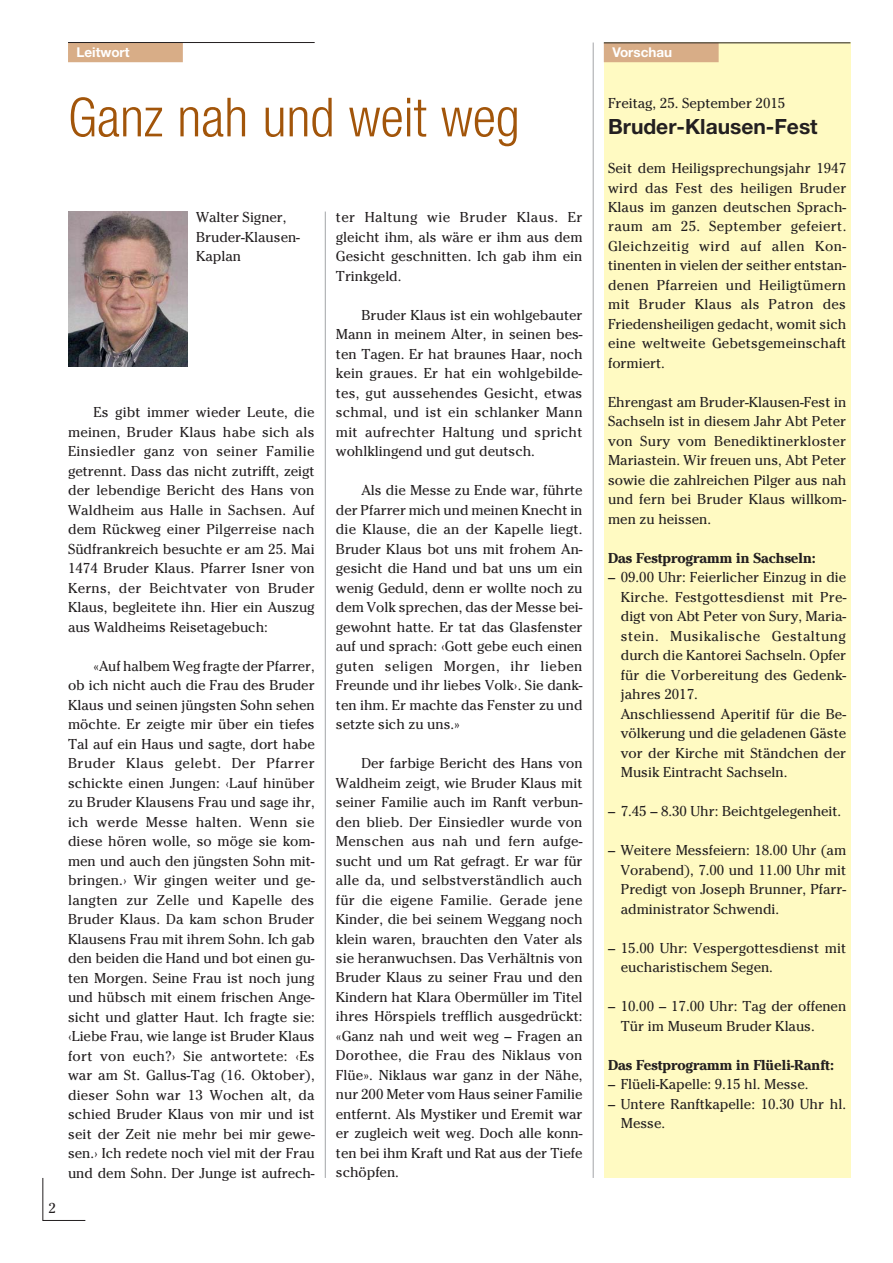
<style>
.page{position:relative;width:893px;height:1263px;background:#fff}
.page>*{position:absolute;margin:0;border:0;box-sizing:border-box;transform-origin:0 0}
.t1{font:300 condensed 54px "Helvetica Neue LT Std";color:#a2550a}
.t2{font:700 21px "Helvetica Neue";color:#231f20}
.t3{font:14.25px/19.5px "Cheltenham";color:#231f20;text-align:justify}
.t4{font:700 14.25px "Cheltenham";color:#231f20}
.t5{font:700 13.5px "Helvetica Neue";color:#fff}
</style>
<div class="page">
<svg style="left:42px;top:1178px;width:44px;height:43px"></svg>
<div style="left:68px;top:43px;width:115px;height:19px;background:#d8ad87"></div>
<hr style="left:68px;top:42px;width:247px;height:1px;background:#231f20">
<hr style="left:325px;top:212px;width:1px;height:966px;background:#a7a9ac">
<img style="left:68px;top:212px;width:119px;height:155px">
<hr style="left:593px;top:43px;width:1px;height:1135px;background:#a7a9ac">
<div style="left:604px;top:43px;width:246px;height:1135px;background:#fffac2"></div>
<div style="left:604px;top:43px;width:115px;height:19px;background:#d8ad87"></div>
<hr style="left:604px;top:43px;width:246px;height:1px;background:#231f20">
<p class="t5" style="left:77px;top:48px;width:55px">Leitwort</p>
<p class="t5" style="left:612px;top:48px;width:61px">Vorschau</p>
<p class="t3" style="left:49px;top:1199px;width:9px">2</p>
<h1 class="t1" style="left:68px;top:98px;width:453px">Ganz nah und weit weg</h1>
<p class="t3" style="left:608px;top:95px;width:179px">Freitag, 25. September 2015</p>
<h2 class="t2" style="left:608px;top:119px;width:211px">Bruder-Klausen-Fest</h2>
<p class="t3" style="left:608px;top:160px;width:240px">Seit dem Heiligsprechungsjahr 1947 wird das Fest des heiligen Bruder Klaus im ganzen deutschen Sprach&shy;raum am 25. September gefeiert.<br>Gleichzeitig wird auf allen Kon&shy;tinenten in vielen der seither entstan&shy;denen Pfarreien und Heiligtümern mit Bruder Klaus als Patron des Friedensheiligen gedacht, womit sich eine weltweite Gebetsgemeinschaft formiert.</p>
<p class="t3" style="left:608px;top:394px;width:240px">Ehrengast am Bruder-Klausen-Fest in Sachseln ist in diesem Jahr Abt Peter von Sury vom Benediktinerkloster Mariastein. Wir freuen uns, Abt Peter sowie die zahlreichen Pilger aus nah und fern bei Bruder Klaus willkom&shy;men zu heissen.</p>
<p class="t4" style="left:608px;top:553px;width:209px">Das Festprogramm in Sachseln:</p>
<p class="t3" style="left:621px;top:569px;width:227px;text-align:left;text-indent:-13px">– 09.00 Uhr: Feierlicher Einzug in die<br>Kirche. Festgottesdienst mit Pre&shy;digt von Abt Peter von Sury, Maria&shy;stein. Musikalische Gestaltung durch die Kantorei Sachseln. Opfer für die Vorbereitung des Gedenk&shy;jahres 2017.<br>Anschliessend Aperitif für die Be&shy;völkerung und die geladenen Gäste vor der Kirche mit Ständchen der<br>Musik Eintracht Sachseln.</p>
<p class="t3" style="left:608px;top:803px;width:235px">– 7.45 – 8.30 Uhr: Beichtgelegenheit.</p>
<p class="t3" style="left:621px;top:842px;width:227px;text-indent:-13px">– Weitere Messfeiern: 18.00 Uhr (am Vorabend), 7.00 und 11.00 Uhr mit Predigt von Joseph Brunner, Pfarr&shy;administrator Schwendi.</p>
<p class="t3" style="left:621px;top:940px;width:227px;text-indent:-13px">– 15.00 Uhr: Vespergottesdienst mit eucharistischem Segen.</p>
<p class="t3" style="left:621px;top:998px;width:227px;text-indent:-13px">– 10.00 – 17.00 Uhr: Tag der offenen<br>Tür im Museum Bruder Klaus.</p>
<p class="t4" style="left:608px;top:1060px;width:227px">Das Festprogramm in Flüeli-Ranft:</p>
<p class="t3" style="left:608px;top:1076px;width:202px">– Flüeli-Kapelle: 9.15 hl. Messe.</p>
<p class="t3" style="left:621px;top:1096px;width:227px;text-indent:-13px">– Untere Ranftkapelle: 10.30 Uhr hl.<br>Messe.</p>
<p class="t3" style="left:336px;top:209px;width:248px">ter Haltung wie Bruder Klaus. Er gleicht ihm, als wäre er ihm aus dem Gesicht geschnitten. Ich gab ihm ein Trinkgeld.</p>
<p class="t3" style="left:336px;top:306px;width:248px;text-indent:26px">Bruder Klaus ist ein wohlgebauter Mann in meinem Alter, in seinen bes&shy;ten Tagen. Er hat braunes Haar, noch kein graues. Er hat ein wohlgebilde&shy;tes, gut aussehendes Gesicht, etwas schmal, und ist ein schlanker Mann mit aufrechter Haltung und spricht wohlklingend und gut deutsch.</p>
<p class="t3" style="left:336px;top:482px;width:248px;text-indent:26px">Als die Messe zu Ende war, führte der Pfarrer mich und meinen Knecht in die Klause, die an der Kapelle liegt.<br>Bruder Klaus bot uns mit frohem An&shy;gesicht die Hand und bat uns um ein wenig Geduld, denn er wollte noch zu dem Volk sprechen, das der Messe bei&shy;gewohnt hatte. Er tat das Glasfenster auf und sprach: ‹Gott gebe euch einen guten seligen Morgen, ihr lieben Freunde und ihr liebes Volk›. Sie dank&shy;ten ihm. Er machte das Fenster zu und setzte sich zu uns.»</p>
<p class="t3" style="left:336px;top:755px;width:248px;text-indent:26px">Der farbige Bericht des Hans von Waldheim zeigt, wie Bruder Klaus mit seiner Familie auch im Ranft verbun&shy;den blieb. Der Einsiedler wurde von Menschen aus nah und fern aufge&shy;sucht und um Rat gefragt. Er war für alle da, und selbstverständlich auch für die eigene Familie. Gerade jene Kinder, die bei seinem Weggang noch klein waren, brauchten den Vater als sie heranwuchsen. Das Verhältnis von Bruder Klaus zu seiner Frau und den Kindern hat Klara Obermüller im Titel ihres Hörspiels trefflich ausgedrückt: «Ganz nah und weit weg – Fragen an Dorothee, die Frau des Niklaus von Flüe». Niklaus war ganz in der Nähe, nur 200 Meter vom Haus seiner Familie entfernt. Als Mystiker und Eremit war er zugleich weit weg. Doch alle konn&shy;ten bei ihm Kraft und Rat aus der Tiefe schöpfen.</p>
<p class="t3" style="left:196px;top:209px;width:105px;text-align:left">Walter Signer,<br>Bruder-Klausen-<br>Kaplan</p>
<p class="t3" style="left:68px;top:404px;width:248px;text-indent:26px">Es gibt immer wieder Leute, die meinen, Bruder Klaus habe sich als Einsiedler ganz von seiner Familie getrennt. Dass das nicht zutrifft, zeigt der lebendige Bericht des Hans von Waldheim aus Halle in Sachsen. Auf dem Rückweg einer Pilgerreise nach Südfrankreich besuchte er am 25. Mai 1474 Bruder Klaus. Pfarrer Isner von Kerns, der Beichtvater von Bruder Klaus, begleitete ihn. Hier ein Auszug aus Waldheims Reisetagebuch:</p>
<p class="t3" style="left:68px;top:657px;width:248px;text-indent:26px">«Auf halbem Weg fragte der Pfarrer, ob ich nicht auch die Frau des Bruder Klaus und seinen jüngsten Sohn sehen möchte. Er zeigte mir über ein tiefes Tal auf ein Haus und sagte, dort habe Bruder Klaus gelebt. Der Pfarrer schickte einen Jungen: ‹Lauf hinüber zu Bruder Klausens Frau und sage ihr, ich werde Messe halten. Wenn sie diese hören wolle, so möge sie kom&shy;men und auch den jüngsten Sohn mit&shy;bringen.› Wir gingen weiter und ge&shy;langten zur Zelle und Kapelle des Bruder Klaus. Da kam schon Bruder Klausens Frau mit ihrem Sohn. Ich gab den beiden die Hand und bot einen gu&shy;ten Morgen. Seine Frau ist noch jung und hübsch mit einem frischen Ange&shy;sicht und glatter Haut. Ich fragte sie: ‹Liebe Frau, wie lange ist Bruder Klaus fort von euch?› Sie antwortete: ‹Es war am St. Gallus-Tag (16. Oktober), dieser Sohn war 13 Wochen alt, da schied Bruder Klaus von mir und ist seit der Zeit nie mehr bei mir gewe&shy;sen.› Ich redete noch viel mit der Frau und dem Sohn. Der Junge ist aufrech-</p>
</div>
